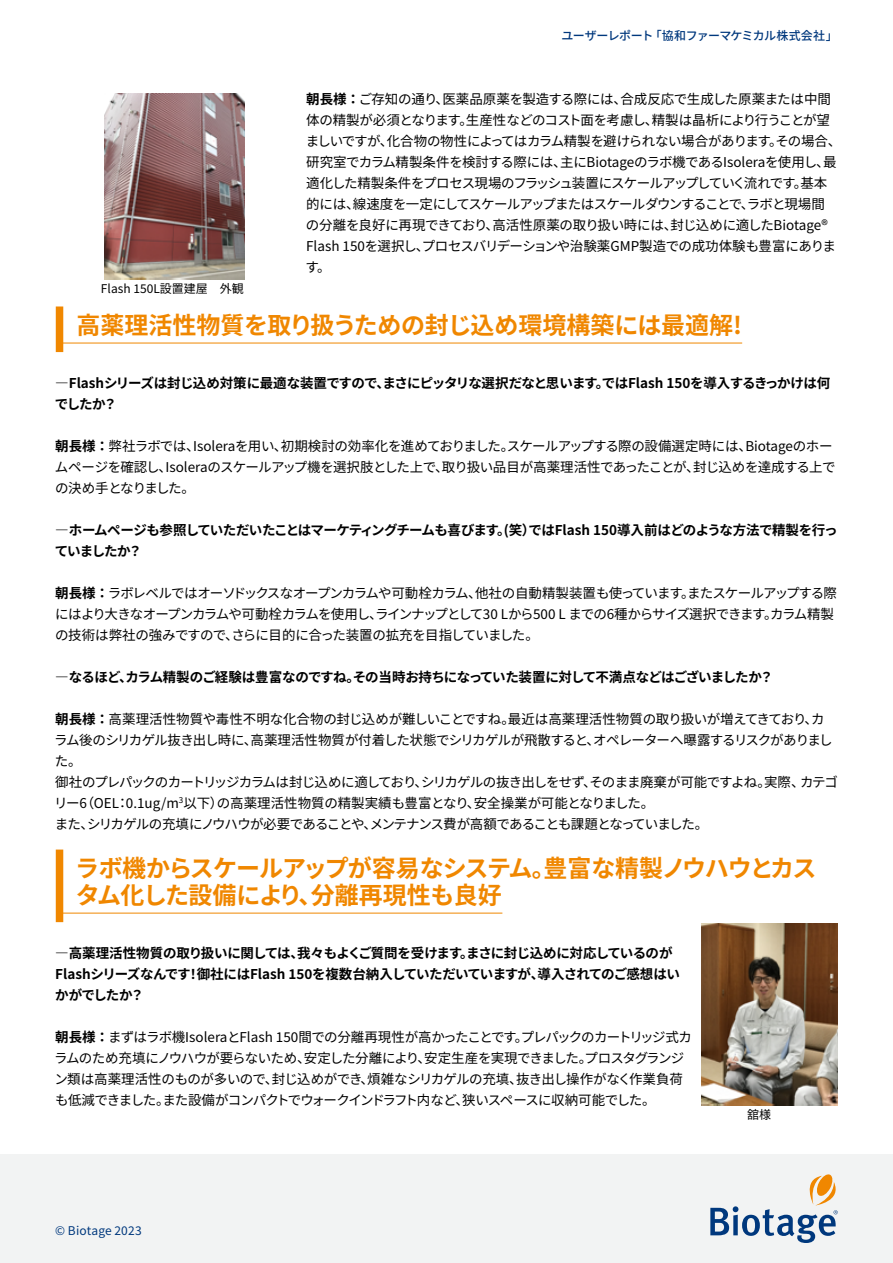
<style>
.page{position:relative;width:893px;height:1263px;background:#fff}
.page>*{position:absolute;margin:0;border:0;box-sizing:border-box;transform-origin:0 0}
.t1{font:700 24px/27px "Noto Sans CJ Kjp";letter-spacing:-.02em;color:#f08700}
.t2{font:13.5px/21px "Noto Sans CJ Kjp";letter-spacing:-.04em;color:#000}
.t3{font:700 13.5px/21px "Noto Sans CJ Kjp";letter-spacing:-.035em;color:#000}
.t4{font:500 12px "Noto Sans CJ Kjp";letter-spacing:-.045em;color:#00387d}
.t5{font:12px "Noto Sans CJ Kjp";color:#000}
.t6{font:12px "Noto Sans CJ Kjp";letter-spacing:.01em;color:#00387d}
.s1{font-weight:700}
</style>
<div class="page">
<div style="left:0;top:1154px;width:893px;height:109px;background:#f2f3f3"></div>
<svg style="left:710px;top:1174px;width:128px;height:69px"></svg>
<div style="left:56px;top:306px;width:7px;height:46px;background:#f08700"></div>
<hr style="left:60px;top:343px;width:682px;height:1px;background:#f08700">
<div style="left:56px;top:849px;width:7px;height:73px;background:#f08700"></div>
<hr style="left:60px;top:913px;width:442px;height:1px;background:#f08700">
<img style="left:105px;top:94px;width:139px;height:186px">
<img style="left:702px;top:923px;width:136px;height:182px">
<p class="t4" style="left:561px;top:29px;width:278px">ユーザーレポート「協和ファーマケミカル株式会社」</p>
<p class="t5" style="left:101px;top:282px;width:144px">Flash 150L設置建屋　外観</p>
<p class="t2" style="left:305px;top:89px;width:537px"><span class="s1">朝長様 ：</span> ご存知の通り、医薬品原薬を製造する際には、合成反応で生成した原薬または中間体の精製が必須となります。生産性などのコスト面を考慮し、精製は晶析により行うことが望ましいですが、化合物の物性によってはカラム精製を避けられない場合があります。その場合、研究室でカラム精製条件を検討する際には、主にBiotageのラボ機であるIsoleraを使用し、最適化した精製条件をプロセス現場のフラッシュ装置にスケールアップしていく流れです。基本的には、線速度を一定にしてスケールアップまたはスケールダウンすることで、ラボと現場間<br>の分離を良好に再現できており、高活性原薬の取り扱い時には、封じ込めに適したBiotage® Flash 150を選択し、プロセスバリデーションや治験薬GMP製造での成功体験も豊富にあります。</p>
<h1 class="t1" style="left:77px;top:312px;width:667px">高薬理活性物質を取り扱うための封じ込め環境構築には最適解!</h1>
<p class="t3" style="left:55px;top:373px;width:777px">―Flashシリーズは封じ込め対策に最適な装置ですので、まさにピッタリな選択だなと思います。ではFlash 150を導入するきっかけは何でしたか？</p>
<p class="t2" style="left:55px;top:436px;width:782px"><span class="s1">朝長様 ：</span> 弊社ラボでは、Isoleraを用い、初期検討の効率化を進めておりました。スケールアップする際の設備選定時には、Biotageのホームページを確認し、Isoleraのスケールアップ機を選択肢とした上で、取り扱い品目が高薬理活性であったことが、封じ込めを達成する上での決め手となりました。</p>
<p class="t3" style="left:55px;top:520px;width:784px">―ホームページも参照していただいたことはマーケティングチームも喜びます。(笑）ではFlash 150導入前はどのような方法で精製を行っていましたか？</p>
<p class="t2" style="left:55px;top:583px;width:784px"><span class="s1">朝長様 ：</span> ラボレベルではオーソドックスなオープンカラムや可動栓カラム、他社の自動精製装置も使っています。またスケールアップする際にはより大きなオープンカラムや可動栓カラムを使用し、ラインナップとして30 Lから500 L までの6種からサイズ選択できます。カラム精製の技術は弊社の強みですので、さらに目的に合った装置の拡充を目指していました。</p>
<p class="t3" style="left:55px;top:667px;width:719px">―なるほど、カラム精製のご経験は豊富なのですね。その当時お持ちになっていた装置に対して不満点などはございましたか？</p>
<p class="t2" style="left:54px;top:709px;width:785px"><span class="s1">朝長様 ：</span> 高薬理活性物質や毒性不明な化合物の封じ込めが難しいことですね。最近は高薬理活性物質の取り扱いが増えてきており、カラム後のシリカゲル抜き出し時に、高薬理活性物質が付着した状態でシリカゲルが飛散すると、オペレーターへ曝露するリスクがありました。<br>御社のプレパックのカートリッジカラムは封じ込めに適しており、シリカゲルの抜き出しをせず、そのまま廃棄が可能ですよね。実際、カテゴリー6（OEL：0.1ug/m<sup>3</sup>以下）の高薬理活性物質の精製実績も豊富となり、安全操業が可能となりました。<br>また、シリカゲルの充填にノウハウが必要であることや、メンテナンス費が高額であることも課題となっていました。</p>
<h1 class="t1" style="left:75px;top:855px;width:743px">ラボ機からスケールアップが容易なシステム。豊富な精製ノウハウとカスタム化した設備により、分離再現性も良好</h1>
<p class="t3" style="left:55px;top:943px;width:626px">―高薬理活性物質の取り扱いに関しては、我々もよくご質問を受けます。まさに封じ込めに対応しているのが<br>Flashシリーズなんです！御社にはFlash 150を複数台納入していただいていますが、導入されてのご感想はいかがでしたか？</p>
<p class="t2" style="left:54px;top:1027px;width:639px"><span class="s1">朝長様 ：</span> まずはラボ機IsoleraとFlash 150間での分離再現性が高かったことです。プレパックのカートリッジ式カラムのため充填にノウハウが要らないため、安定した分離により、安定生産を実現できました。プロスタグランジン類は高薬理活性のものが多いので、封じ込めができ、煩雑なシリカゲルの充填、抜き出し操作がなく作業負荷も低減できました。また設備がコンパクトでウォークインドラフト内など、狭いスペースに収納可能でした。</p>
<p class="t6" style="left:55px;top:1224px;width:88px">© Biotage 2023</p>
<p class="t5" style="left:747px;top:1108px;width:25px">舘様</p>
</div>
